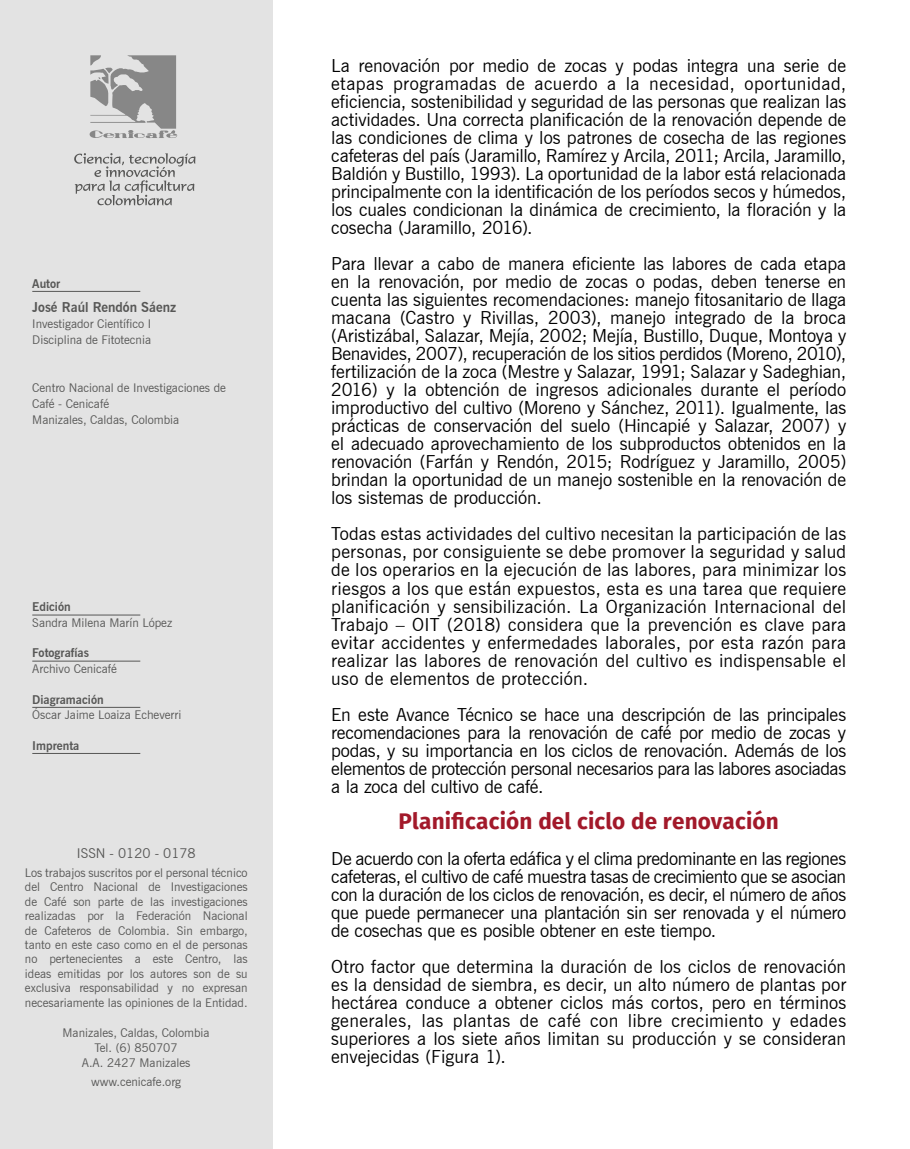
<style>
.page{position:relative;width:910px;height:1149px;background:#fff}
.page>*{position:absolute;margin:0;border:0;box-sizing:border-box;transform-origin:0 0}
.t1{font:700 22.5px "Fira Sans";letter-spacing:.01em;color:#a2192a}
.t2{font:18px/18px "News Gothic BT";letter-spacing:-.005em;color:#000;text-align:justify}
.t3{font:700 13.5px "News Gothic BT";color:#575756}
.t4{font:13.5px "News Gothic BT";color:#575756}
.t5{font:12px/14.4px "News Gothic BT";color:#575756}
.t6{font:700 12px "News Gothic BT";color:#575756}
</style>
<div class="page">
<div style="left:0;top:0;width:272px;height:1148px;background:#e3e3e3"></div>
<svg style="left:74px;top:153px;width:121px;height:52px"></svg>
<svg style="left:89px;top:55px;width:88px;height:84px"></svg>
<hr style="left:32px;top:614px;width:108px;height:1px;background:#575756">
<hr style="left:32px;top:660px;width:108px;height:1px;background:#575756">
<hr style="left:32px;top:706px;width:108px;height:1px;background:#575756">
<hr style="left:32px;top:752px;width:108px;height:1px;background:#575756">
<hr style="left:32px;top:291px;width:108px;height:1px;background:#575756">
<p class="t6" style="left:32px;top:276px;width:30px">Autor</p>
<p class="t3" style="left:32px;top:299px;width:145px">José Raúl Rendón Sáenz</p>
<p class="t5" style="left:32px;top:316px;width:120px;line-height:15.9px">Investigador Científico I<br>Disciplina de Fitotecnia</p>
<p class="t5" style="left:32px;top:379px;width:195px;line-height:15.9px">Centro Nacional de Investigaciones de<br>Café - Cenicafé<br>Manizales, Caldas, Colombia</p>
<p class="t6" style="left:32px;top:599px;width:40px">Edición</p>
<p class="t5" style="left:32px;top:615px;width:141px">Sandra Milena Marín López</p>
<p class="t6" style="left:32px;top:645px;width:58px">Fotografías</p>
<p class="t5" style="left:32px;top:661px;width:86px">Archivo Cenicafé</p>
<p class="t6" style="left:32px;top:691px;width:73px">Diagramación</p>
<p class="t5" style="left:32px;top:707px;width:151px">Óscar Jaime Loaiza Echeverri</p>
<p class="t6" style="left:32px;top:738px;width:49px">Imprenta</p>
<p class="t4" style="left:77px;top:845px;width:120px">ISSN - 0120 - 0178</p>
<p class="t5" style="left:25px;top:865px;width:224px;text-align:justify">Los trabajos suscritos por el personal técnico del Centro Nacional de Investigaciones de Café son parte de las investigaciones realizadas por la Federación Nacional de Cafeteros de Colombia. Sin embargo, tanto en este caso como en el de personas no pertenecientes a este Centro, las ideas emitidas por los autores son de su exclusiva responsabilidad y no expresan necesariamente las opiniones de la Entidad.</p>
<p class="t5" style="left:63px;top:1024px;width:148px;text-align:center">Manizales, Caldas, Colombia<br>Tel. (6) 850707<br>A.A. 2427 Manizales</p>
<p class="t5" style="left:91px;top:1073px;width:91px">www.cenicafe.org</p>
<p class="t2" style="left:331px;top:56px;width:517px">La renovación por medio de zocas y podas integra una serie de etapas programadas de acuerdo a la necesidad, oportunidad, eficiencia, sostenibilidad y seguridad de las personas que realizan las actividades. Una correcta planificación de la renovación depende de las condiciones de clima y los patrones de cosecha de las regiones cafeteras del país (Jaramillo, Ramírez y Arcila, 2011; Arcila, Jaramillo, Baldión y Bustillo, 1993). La oportunidad de la labor está relacionada principalmente con la identificación de los períodos secos y húmedos, los cuales condicionan la dinámica de crecimiento, la floración y la cosecha (Jaramillo, 2016).</p>
<p class="t2" style="left:331px;top:254px;width:517px">Para llevar a cabo de manera eficiente las labores de cada etapa en la renovación, por medio de zocas o podas, deben tenerse en cuenta las siguientes recomendaciones: manejo fitosanitario de llaga macana (Castro y Rivillas, 2003), manejo integrado de la broca (Aristizábal, Salazar, Mejía, 2002; Mejía, Bustillo, Duque, Montoya y Benavides, 2007), recuperación de los sitios perdidos (Moreno, 2010), fertilización de la zoca (Mestre y Salazar, 1991; Salazar y Sadeghian, 2016) y la obtención de ingresos adicionales durante el período improductivo del cultivo (Moreno y Sánchez, 2011). Igualmente, las prácticas de conservación del suelo (Hincapié y Salazar, 2007) y el adecuado aprovechamiento de los subproductos obtenidos en la renovación (Farfán y Rendón, 2015; Rodríguez y Jaramillo, 2005) brindan la oportunidad de un manejo sostenible en la renovación de los sistemas de producción.</p>
<p class="t2" style="left:331px;top:524px;width:517px">Todas estas actividades del cultivo necesitan la participación de las personas, por consiguiente se debe promover la seguridad y salud de los operarios en la ejecución de las labores, para minimizar los riesgos a los que están expuestos, esta es una tarea que requiere planificación y sensibilización. La Organización Internacional del Trabajo – OIT (2018) considera que la prevención es clave para evitar accidentes y enfermedades laborales, por esta razón para realizar las labores de renovación del cultivo es indispensable el uso de elementos de protección.</p>
<p class="t2" style="left:331px;top:704px;width:517px">En este Avance Técnico se hace una descripción de las principales recomendaciones para la renovación de café por medio de zocas y podas, y su importancia en los ciclos de renovación. Además de los elementos de protección personal necesarios para las labores asociadas a la zoca del cultivo de café.</p>
<p class="t1" style="left:398px;top:805px;width:382px">Planificación del ciclo de renovación</p>
<p class="t2" style="left:331px;top:848px;width:517px">De acuerdo con la oferta edáfica y el clima predominante en las regiones cafeteras, el cultivo de café muestra tasas de crecimiento que se asocian con la duración de los ciclos de renovación, es decir, el número de años que puede permanecer una plantación sin ser renovada y el número de cosechas que es posible obtener en este tiempo.</p>
<p class="t2" style="left:331px;top:956px;width:517px">Otro factor que determina la duración de los ciclos de renovación es la densidad de siembra, es decir, un alto número de plantas por hectárea conduce a obtener ciclos más cortos, pero en términos generales, las plantas de café con libre crecimiento y edades superiores a los siete años limitan su producción y se consideran envejecidas (Figura 1).</p>
</div>
